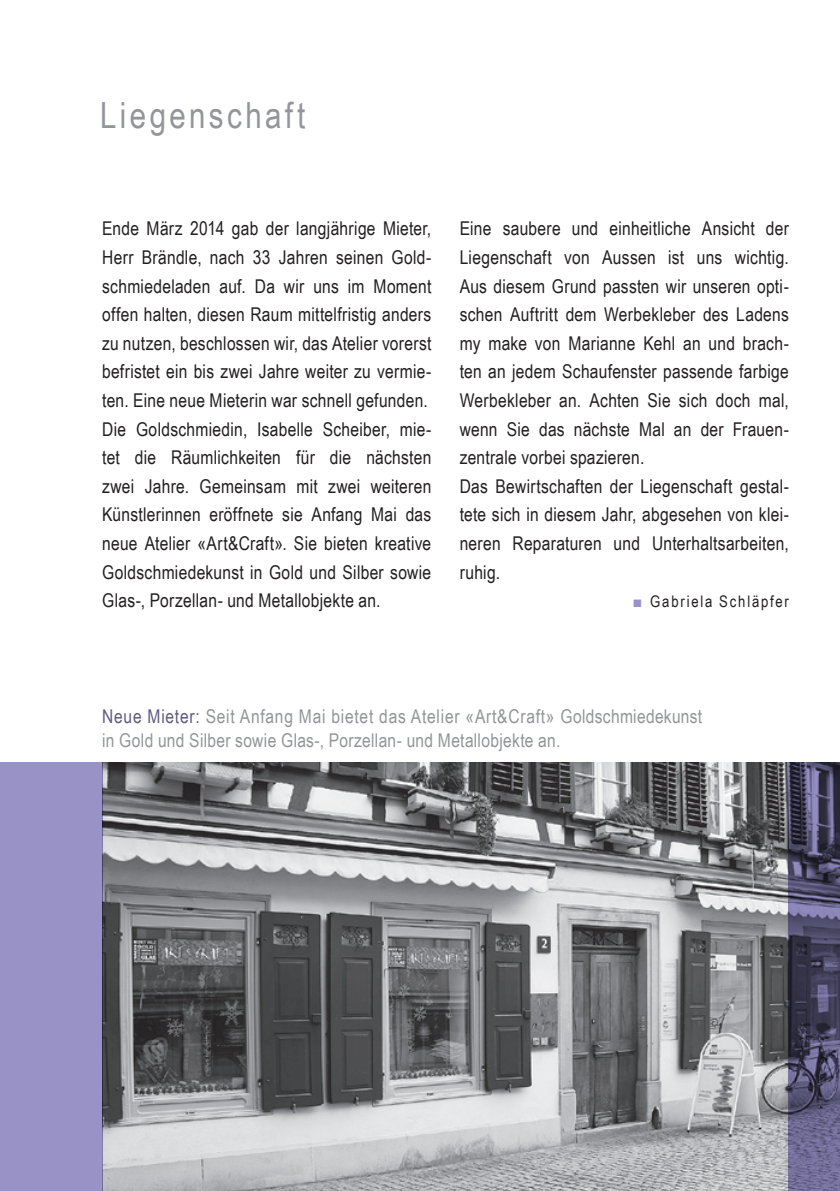
<style>
.page{position:relative;width:840px;height:1191px;background:#fff}
.page>*{position:absolute;margin:0;border:0;box-sizing:border-box;transform-origin:0 0}
.t1{font:36px "Arial Narrow";letter-spacing:.095em;color:#939598}
.t2{font:19px/28.6px "Arial Narrow";letter-spacing:.015em;color:#231f20}
.t3{font:19px/24px "Arial Narrow";letter-spacing:.02em;color:#939598}
.t4{font:16px "Arial Narrow";letter-spacing:.11em;color:#231f20}
.s1{color:#9892c7}
.s2{color:#615c80}
</style>
<div class="page">
<img style="left:102px;top:762px;width:686px;height:429px">
<svg style="left:788px;top:762px;width:51px;height:429px;background:#504d6c"></svg>
<div style="left:0;top:762px;width:102px;height:429px;background:#9892c7"></div>
<h1 class="t1" style="left:100px;top:89px;width:207px">Liegenschaft</h1>
<p class="t2" style="left:102px;top:214px;width:330px">Ende März 2014 gab der langjährige Mieter, Herr Brändle, nach 33 Jahren seinen Gold&shy;schmiedeladen auf. Da wir uns im Moment offen halten, diesen Raum mittelfristig anders zu nutzen, beschlossen wir, das Atelier vorerst befristet ein bis zwei Jahre weiter zu vermie&shy;ten. Eine neue Mieterin war schnell gefunden.<br>Die Goldschmiedin, Isabelle Scheiber, mie&shy;tet die Räumlichkeiten für die nächsten zwei Jahre. Gemeinsam mit zwei weiteren Künstlerinnen eröffnete sie Anfang Mai das neue Atelier «Art&amp;Craft». Sie bieten kreative Goldschmiedekunst in Gold und Silber sowie Glas-, Porzellan- und Metallobjekte an.</p>
<p class="t2" style="left:459px;top:214px;width:330px">Eine saubere und einheitliche Ansicht der Liegenschaft von Aussen ist uns wichtig.<br>Aus diesem Grund passten wir unseren opti&shy;schen Auftritt dem Werbekleber des Ladens my make von Marianne Kehl an und brach&shy;ten an jedem Schaufenster passende farbige Werbekleber an. Achten Sie sich doch mal, wenn Sie das nächste Mal an der Frauen&shy;zentrale vorbei spazieren.<br>Das Bewirtschaften der Liegenschaft gestal&shy;tete sich in diesem Jahr, abgesehen von klei&shy;neren Reparaturen und Unterhaltsarbeiten, ruhig.</p>
<p class="t4" style="left:633px;top:590px;width:156px"><span class="s1">■</span> Gabriela Schläpfer</p>
<p class="t3" style="left:102px;top:703px;width:601px"><span class="s2">Neue Mieter:</span> Seit Anfang Mai bietet das Atelier «Art&amp;Craft» Goldschmiedekunst in Gold und Silber sowie Glas-, Porzellan- und Metallobjekte an.</p>
</div>
